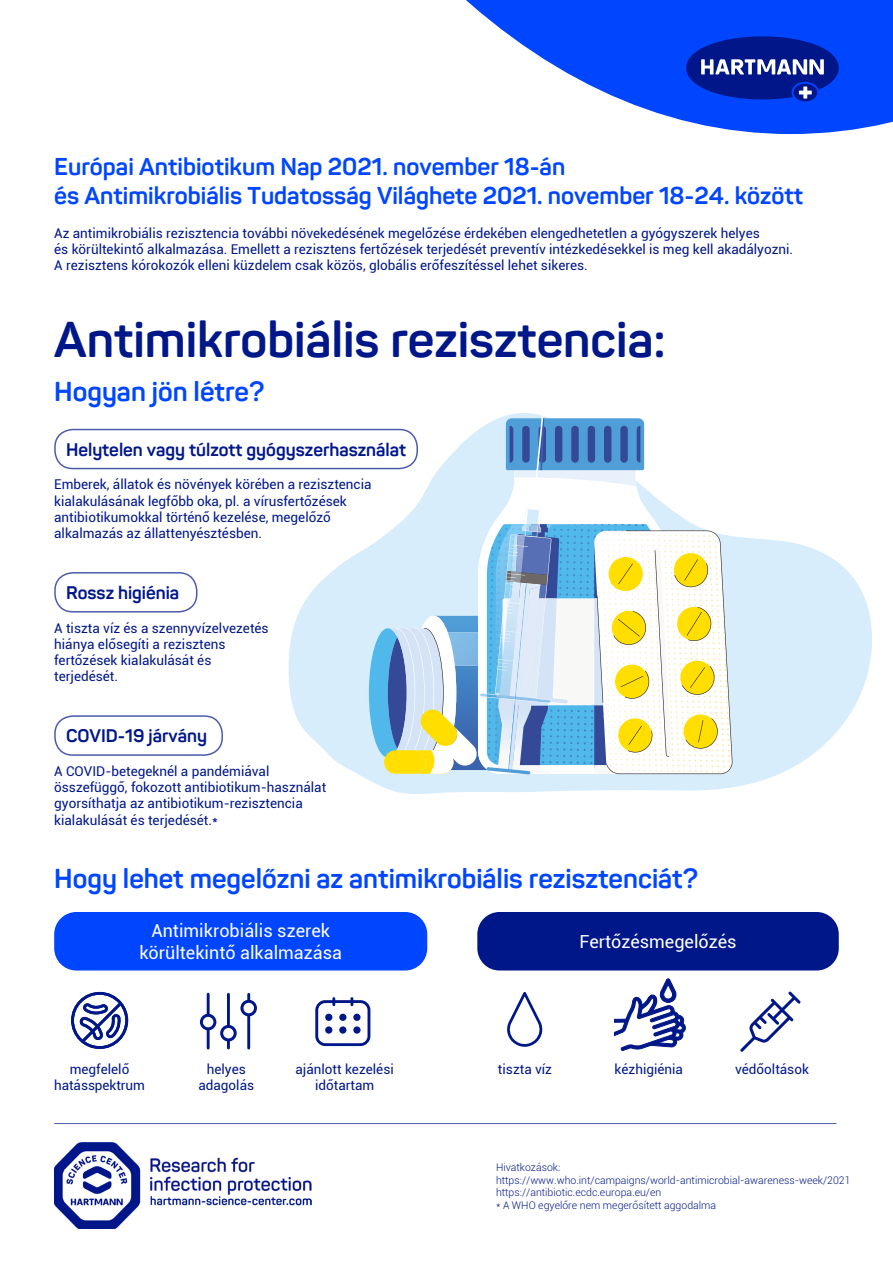
<style>
.page{position:relative;width:893px;height:1263px;background:#fff}
.page>*{position:absolute;margin:0;border:0;box-sizing:border-box;transform-origin:0 0}
.t1{font:700 49.5px "Panton";color:#00178a}
.t2{font:700 27px "Panton";color:#0046ff}
.t3{font:700 24px/28.8px "Panton";color:#0046ff}
.t4{font:700 18px "Panton";color:#00178a}
.t5{font:18px/21.6px "Roboto";color:#fff;text-align:center}
.t6{font:13.5px/16.2px "Roboto";color:#00178a}
.t7{font:300 10.5px/12.6px "Roboto";color:#00178a}
</style>
<div class="page">
<svg style="left:289px;top:428px;width:583px;height:366px;fill:#d7edfb"></svg>
<svg style="left:369px;top:413px;width:364px;height:361px"></svg>
<svg style="left:466px;top:0;width:427px;height:134px;fill:#0045ff"></svg>
<div style="left:793px;top:84px;width:24px;height:17px;background:#001689;border-radius:50%"></div>
<svg style="left:686px;top:36px;width:153px;height:63px;background:#1d3aae"></svg>
<svg style="left:507px;top:992px;width:36px;height:55px"></svg>
<svg style="left:615px;top:978px;width:71px;height:73px"></svg>
<svg style="left:740px;top:991px;width:60px;height:61px"></svg>
<svg style="left:71px;top:992px;width:57px;height:57px"></svg>
<svg style="left:315px;top:998px;width:55px;height:48px"></svg>
<svg style="left:200px;top:994px;width:57px;height:54px"></svg>
<div style="left:54px;top:429px;width:364px;height:40px;border:2px solid #00178a;border-radius:18px"></div>
<div style="left:54px;top:572px;width:143px;height:40px;border:2px solid #00178a;border-radius:18px"></div>
<div style="left:54px;top:715px;width:169px;height:41px;border:2px solid #00178a;border-radius:18px"></div>
<div style="left:54px;top:912px;width:373px;height:58px;background:#0045ff;border-radius:22px"></div>
<div style="left:477px;top:912px;width:362px;height:58px;background:#00178a;border-radius:22px"></div>
<img style="left:54px;top:1142px;width:257px;height:87px">
<hr style="left:54px;top:1123px;width:782px;height:1px;background:#00178a">
<h3 class="t3" style="left:54px;top:152px;width:751px">Európai Antibiotikum Nap 2021. november 18-án<br>és Antimikrobiális Tudatosság Világhete 2021. november 18-24. között</h3>
<p class="t6" style="left:54px;top:225px;width:740px">Az antimikrobiális rezisztencia további növekedésének megelőzése érdekében elengedhetetlen a gyógyszerek helyes<br>és körültekintő alkalmazása. Emellett a rezisztens fertőzések terjedését preventív intézkedésekkel is meg kell akadályozni.<br>A rezisztens kórokozók elleni küzdelem csak közös, globális erőfeszítéssel lehet sikeres.</p>
<h1 class="t1" style="left:54px;top:309px;width:613px">Antimikrobiális rezisztencia:</h1>
<h2 class="t2" style="left:54px;top:374px;width:212px">Hogyan jön létre?</h2>
<h3 class="t4" style="left:66px;top:438px;width:342px">Helytelen vagy túlzott gyógyszerhasználat</h3>
<p class="t6" style="left:54px;top:476px;width:319px">Emberek, állatok és növények körében a rezisztencia kialakulásának legfőbb oka, pl. a vírusfertőzések antibiotikumokkal történő kezelése, megelőző alkalmazás az állattenyésztésben.</p>
<h3 class="t4" style="left:66px;top:581px;width:115px">Rossz higiénia</h3>
<p class="t6" style="left:54px;top:619px;width:216px">A tiszta víz és a szennyvízelvezetés hiánya elősegíti a rezisztens fertőzések kialakulását és terjedését.</p>
<h3 class="t4" style="left:66px;top:725px;width:142px">COVID-19 járvány</h3>
<p class="t6" style="left:54px;top:762px;width:274px">A COVID-betegeknél a pandémiával összefüggő, fokozott antibiotikum-használat gyorsíthatja az antibiotikum-rezisztencia kialakulását és terjedését.*</p>
<h2 class="t2" style="left:54px;top:862px;width:645px">Hogy lehet megelőzni az antimikrobiális rezisztenciát?</h2>
<h3 class="t5" style="left:139px;top:919px;width:204px">Antimikrobiális szerek körültekintő alkalmazása</h3>
<h3 class="t5" style="left:579px;top:930px;width:159px">Fertőzésmegelőzés</h3>
<p class="t6" style="left:54px;top:1060px;width:92px;text-align:center">megfelelő hatásspektrum</p>
<p class="t6" style="left:198px;top:1060px;width:57px;text-align:center">helyes adagolás</p>
<p class="t6" style="left:295px;top:1060px;width:100px;text-align:center">ajánlott kezelési időtartam</p>
<p class="t6" style="left:498px;top:1060px;width:56px">tiszta víz</p>
<p class="t6" style="left:615px;top:1060px;width:70px">kézhigiénia</p>
<p class="t6" style="left:735px;top:1060px;width:75px">védőoltások</p>
<p class="t7" style="left:496px;top:1161px;width:356px">Hivatkozások: https://www.who.int/campaigns/world-antimicrobial-awareness-week/2021 https://antibiotic.ecdc.europa.eu/en<br>* A WHO egyelőre nem megerősített aggodalma</p>
</div>
